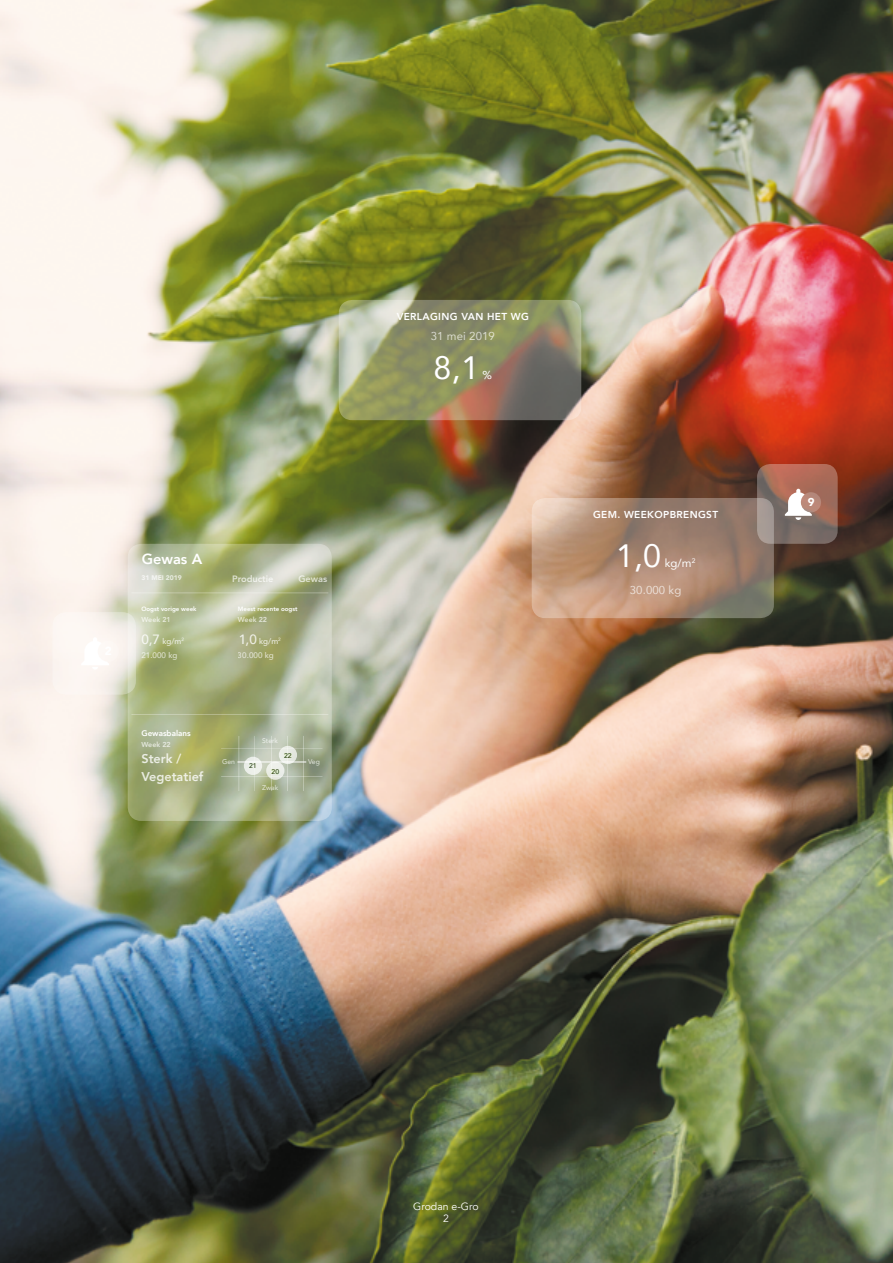
<style>
.page{position:relative;width:893px;height:1263px;background:#fff}
.page>*{position:absolute;margin:0;border:0;box-sizing:border-box;transform-origin:0 0}
.t1{font:32.25px "Avenir";color:#fff}
.t2{font:800 14.55px "Avenir";color:#fff}
.t3{font:800 12.75px "Avenir";color:#fff}
.t4{font:11.4px "Avenir";letter-spacing:.01em;color:rgb(255 255 255/.7)}
.t5{font:11.4px "Avenir";color:#fff}
.t6{font:900 11.4px "Avenir";color:#fff}
.t7{font:10.5px/12.6px "Avenir";color:#fff;text-align:center}
.t8{font:800 10.05px "Avenir";letter-spacing:.035em;color:#fff}
.t9{font:800 9.15px "Avenir";color:#fff}
.t10{font:500 8.1px/14.4px "Avenir";color:#fff}
.t11{font:800 8.1px "Avenir";color:#fff}
.t12{font:800 7.05px "Avenir";color:rgb(255 255 255/.7)}
.t13{font:500 6.75px "Avenir";color:rgb(255 255 255/.7)}
.t14{font:900 6.75px "Avenir";color:#fff}
.t15{font:500 6.75px "Avenir";color:rgb(0 0 0/.8)}
.t16{font:800 6.15px "Avenir";color:#fff}
.s1{font-size:13.5px}
</style>
<div class="page">
<img style="left:0;top:0;width:893px;height:1263px">
<svg style="left:532px;top:498px;width:242px;height:120px;background:#ab8b76"></svg>
<svg style="left:339px;top:300px;width:242px;height:120px;background:#928f6e"></svg>
<svg style="left:128px;top:544px;width:204px;height:277px;background:#adb58d"></svg>
<hr style="left:131px;top:592px;width:197px;height:1px;background:#fff">
<hr style="left:131px;top:714px;width:197px;height:1px;background:#fff">
<hr style="left:221px;top:748px;width:101px;height:1px;background:#fff">
<hr style="left:237px;top:762px;width:69px;height:1px;background:#fff">
<hr style="left:221px;top:776px;width:101px;height:1px;background:#fff">
<hr style="left:239px;top:736px;width:1px;height:55px;background:#fff">
<hr style="left:255px;top:736px;width:1px;height:55px;background:#fff">
<hr style="left:271px;top:736px;width:1px;height:55px;background:#fff">
<hr style="left:287px;top:736px;width:1px;height:55px;background:#fff">
<hr style="left:303px;top:736px;width:1px;height:55px;background:#fff">
<div style="left:279px;top:746px;width:18px;height:18px;background:#e9ede5;border-radius:50%"></div>
<svg style="left:266px;top:761px;width:18px;height:19px"></svg>
<div style="left:244px;top:757px;width:18px;height:18px;background:#edf0eb;border-radius:50%"></div>
<svg style="left:52px;top:612px;width:84px;height:83px;fill:#fbf4f0"></svg>
<div style="left:98px;top:641px;width:21px;height:21px;background:#fcf7f3;border-radius:50%"></div>
<svg style="left:81px;top:637px;width:28px;height:33px"></svg>
<svg style="left:757px;top:464px;width:81px;height:80px;background:#956f63"></svg>
<div style="left:801px;top:492px;width:20px;height:20px;background:#ba8879;border-radius:50%"></div>
<svg style="left:785px;top:489px;width:27px;height:31px"></svg>
<h2 class="t2" style="left:142px;top:548px;width:62px">Gewas A</h2>
<p class="t14" style="left:141px;top:572px;width:42px">31 MEI 2019</p>
<p class="t9" style="left:232px;top:571px;width:43px">Productie</p>
<p class="t16" style="left:141px;top:604px;width:57px">Oogst vorige week</p>
<p class="t12" style="left:141px;top:614px;width:31px">Week 21</p>
<p class="t9" style="left:298px;top:571px;width:30px">Gewas</p>
<p class="t16" style="left:238px;top:604px;width:61px">Meest recente oogst</p>
<p class="t12" style="left:238px;top:614px;width:31px">Week 22</p>
<p class="t10" style="left:141px;top:633px;width:44px"><span class="s1">0,7</span> kg/m<sup>2</sup></p>
<p class="t10" style="left:238px;top:633px;width:45px"><span class="s1">1,0</span> kg/m<sup>2<br></sup>30.000 kg</p>
<p class="t10" style="left:141px;top:648px;width:38px">21.000 kg</p>
<p class="t11" style="left:141px;top:726px;width:51px">Gewasbalans</p>
<p class="t12" style="left:141px;top:739px;width:31px">Week 22</p>
<p class="t13" style="left:262px;top:734px;width:18px">Sterk</p>
<p class="t15" style="left:284px;top:750px;width:9px">22</p>
<p class="t3" style="left:141px;top:749px;width:41px">Sterk /</p>
<p class="t13" style="left:222px;top:755px;width:14px">Gen</p>
<p class="t13" style="left:308px;top:755px;width:13px">Veg</p>
<p class="t3" style="left:141px;top:766px;width:64px">Vegetatief</p>
<p class="t15" style="left:249px;top:760px;width:9px">21</p>
<p class="t15" style="left:272px;top:765px;width:9px">20</p>
<p class="t13" style="left:262px;top:782px;width:18px">Zwak</p>
<p class="t8" style="left:397px;top:308px;width:134px">VERLAGING VAN HET WG</p>
<p class="t4" style="left:431px;top:327px;width:66px">31 mei 2019</p>
<h1 class="t1" style="left:433px;top:342px;width:47px">8,1</h1>
<p class="t5" style="left:483px;top:366px;width:11px">%</p>
<p class="t8" style="left:593px;top:506px;width:127px">GEM. WEEKOPBRENGST</p>
<h1 class="t1" style="left:616px;top:530px;width:47px">1,0</h1>
<p class="t5" style="left:665px;top:554px;width:32px">kg/m<sup>2</sup></p>
<p class="t4" style="left:630px;top:581px;width:53px">30.000 kg</p>
<p class="t6" style="left:808px;top:492px;width:8px">9</p>
<p class="t7" style="left:413px;top:1200px;width:67px">Grodan e-Gro<br>2</p>
</div>
